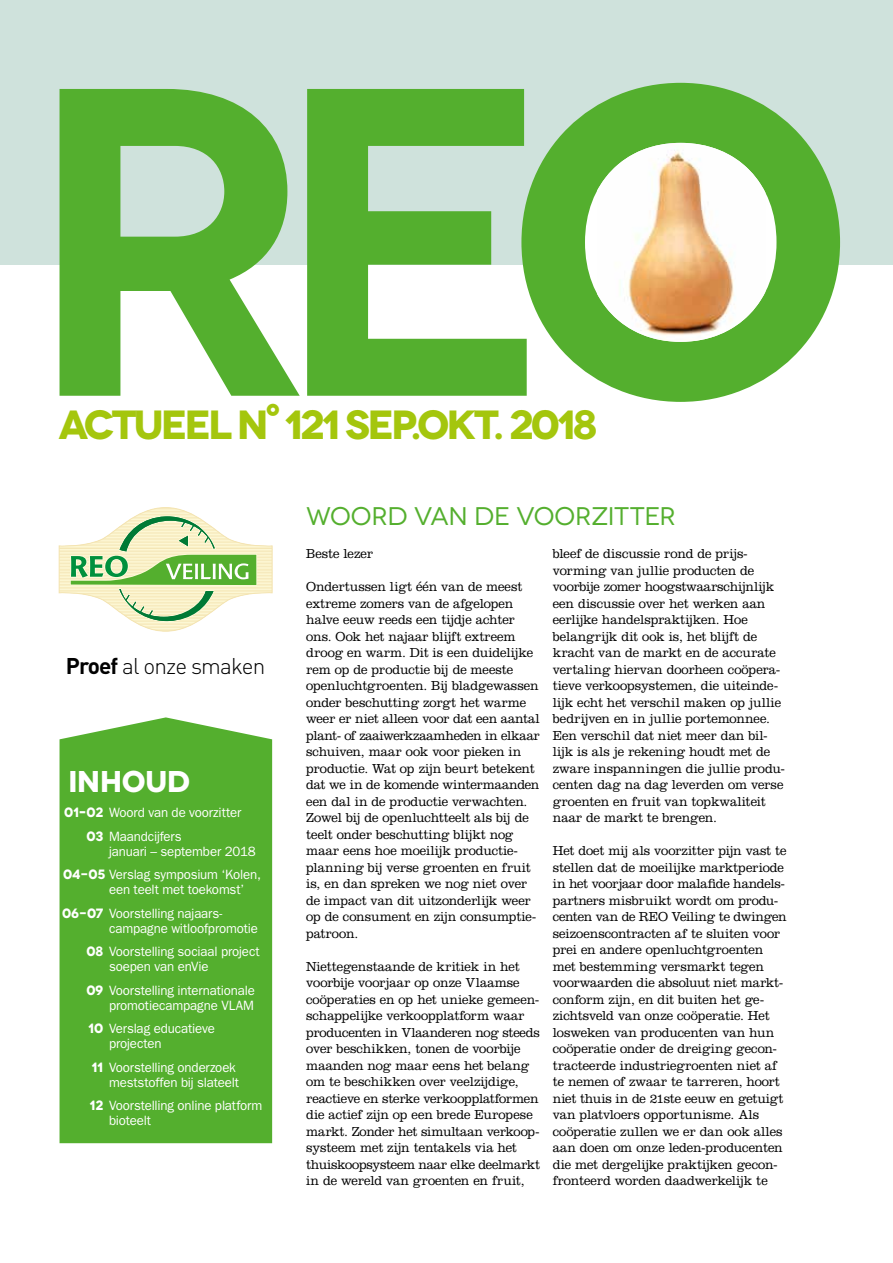
<style>
.page{position:relative;width:893px;height:1263px;background:#fff}
.page>*{position:absolute;margin:0;border:0;box-sizing:border-box;transform-origin:0 0}
.t1{font:700 40.65px "Novecentowide";letter-spacing:-.08em;color:#a4c60d}
.t2{font:700 30px "Novecentowide";letter-spacing:-.02em;color:#fff}
.t3{font:25.5px "Novecentowide";letter-spacing:-.015em;color:#54af2e}
.t4{font:300 22.5px "DINOT";letter-spacing:-.04em;color:#000}
.t5{font:300 13.5px/16.5px "Clarendon LT Std";letter-spacing:-.01em;color:#000;scale:.95 1}
.t6{font:13.5px/23.5px "ITC Franklin Gothic Std";letter-spacing:-.01em;color:#fff}
.s1{font-weight:700}
.s2{font-family:"Novecentowide";font-weight:700}
</style>
<div class="page">
<div style="left:0;top:0;width:893px;height:264px;background:#cfe2dc"></div>
<svg style="left:60px;top:89px;width:240px;height:307px;fill:#54af2e"></svg>
<svg style="left:307px;top:89px;width:220px;height:307px;fill:#54af2e"></svg>
<div style="left:521px;top:83px;width:319px;height:319px;background:#54af2e;border-radius:50%"></div>
<div style="left:585px;top:143px;width:191px;height:199px;background:#fff;border-radius:50%"></div>
<img style="left:597px;top:143px;width:168px;height:199px">
<hr style="left:59px;top:631px;width:213px;height:1px;background:#fffbdb">
<svg style="left:59px;top:507px;width:213px;height:124px"></svg>
<div style="left:60px;top:717px;width:212px;height:426px;background:#54af2e"></div>
<h1 class="t1" style="left:59px;top:399px;width:540px">ACTUEEL N° 121 SEP.OKT. 2018</h1>
<h3 class="t4" style="left:66px;top:650px;width:201px"><span class="s1">Proef</span> al onze smaken</h3>
<h2 class="t2" style="left:68px;top:763px;width:124px">INHOUD</h2>
<p class="t6" style="left:86px;top:801px;width:156px;text-indent:-22px"><span class="s2">01–02</span> Woord van de voorzitter<br><span class="s2">03</span> Maandcijfers</p>
<p class="t6" style="left:63px;top:840px;width:199px;text-indent:46px">januari – september 2018<br><span class="s2">04-05</span> Verslag symposium ‘Kolen,</p>
<p class="t6" style="left:62px;top:878px;width:184px;text-indent:47px">een teelt met toekomst’<br><span class="s2">06-07</span> Voorstelling najaars-</p>
<p class="t6" style="left:86px;top:917px;width:175px;text-align:right">campagne witloofpromotie<br><span class="s2">08</span> Voorstelling sociaal project</p>
<p class="t6" style="left:86px;top:955px;width:170px;text-indent:23px">soepen van enVie<br><span class="s2">09</span> Voorstelling internationale</p>
<p class="t6" style="left:88px;top:994px;width:167px;text-indent:21px">promotiecampagne VLAM<br><span class="s2">10</span> Verslag educatieve</p>
<p class="t6" style="left:92px;top:1032px;width:146px;text-indent:17px">projecten<br><span class="s2">11</span> Voorstelling onderzoek</p>
<p class="t6" style="left:90px;top:1071px;width:174px;text-align:center">meststoffen bij slateelt<br><span class="s2">12</span> Voorstelling online platform</p>
<p class="t6" style="left:109px;top:1109px;width:44px">bioteelt</p>
<h3 class="t3" style="left:306px;top:501px;width:371px">WOORD VAN DE VOORZITTER</h3>
<p class="t5" style="left:306px;top:545px;width:72px">Beste lezer</p>
<p class="t5" style="left:306px;top:578px;width:248px">Ondertussen ligt één van de meest extreme zomers van de afgelopen halve eeuw reeds een tijdje achter ons. Ook het najaar blijft extreem droog en warm. Dit is een duidelijke rem op de productie bij de meeste openluchtgroenten. Bij bladgewassen onder beschutting zorgt het warme weer er niet alleen voor dat een aantal plant- of zaaiwerkzaamheden in elkaar schuiven, maar ook voor pieken in productie. Wat op zijn beurt betekent dat we in de komende wintermaanden een dal in de productie verwachten.<br>Zowel bij de openluchtteelt als bij de teelt onder beschutting blijkt nog maar eens hoe moeilijk productie&shy;planning bij verse groenten en fruit is, en dan spreken we nog niet over de impact van dit uitzonderlijk weer op de consument en zijn consumptie&shy;patroon.</p>
<p class="t5" style="left:306px;top:958px;width:248px">Niettegenstaande de kritiek in het voorbije voorjaar op onze Vlaamse coöperaties en op het unieke gemeen&shy;schappelijke verkoopplatform waar producenten in Vlaanderen nog steeds over beschikken, tonen de voorbije maanden nog maar eens het belang om te beschikken over veelzijdige, reactieve en sterke verkoopplatformen die actief zijn op een brede Europese markt. Zonder het simultaan verkoop&shy;systeem met zijn tentakels via het thuiskoopsysteem naar elke deelmarkt in de wereld van groenten en fruit,</p>
<p class="t5" style="left:553px;top:545px;width:246px">bleef de discussie rond de prijs&shy;vorming van jullie producten de voorbije zomer hoogstwaarschijnlijk een discussie over het werken aan eerlijke handelspraktijken. Hoe belangrijk dit ook is, het blijft de kracht van de markt en de accurate vertaling hiervan doorheen coöpera&shy;tieve verkoopsystemen, die uiteinde&shy;lijk echt het verschil maken op jullie bedrijven en in jullie portemonnee.<br>Een verschil dat niet meer dan bil&shy;lijk is als je rekening houdt met de zware inspanningen die jullie produ&shy;centen dag na dag leverden om verse groenten en fruit van topkwaliteit naar de markt te brengen.</p>
<p class="t5" style="left:553px;top:842px;width:248px">Het doet mij als voorzitter pijn vast te stellen dat de moeilijke marktperiode in het voorjaar door malafide handels&shy;partners misbruikt wordt om produ&shy;centen van de REO Veiling te dwingen seizoenscontracten af te sluiten voor prei en andere openluchtgroenten met bestemming versmarkt tegen voorwaarden die absoluut niet markt&shy;conform zijn, en dit buiten het ge&shy;zichtsveld van onze coöperatie. Het losweken van producenten van hun coöperatie onder de dreiging gecon&shy;tracteerde industriegroenten niet af te nemen of zwaar te tarreren, hoort niet thuis in de 21ste eeuw en getuigt van platvloers opportunisme. Als coöperatie zullen we er dan ook alles aan doen om onze leden-producenten die met dergelijke praktijken gecon&shy;fronteerd worden daadwerkelijk te</p>
</div>
